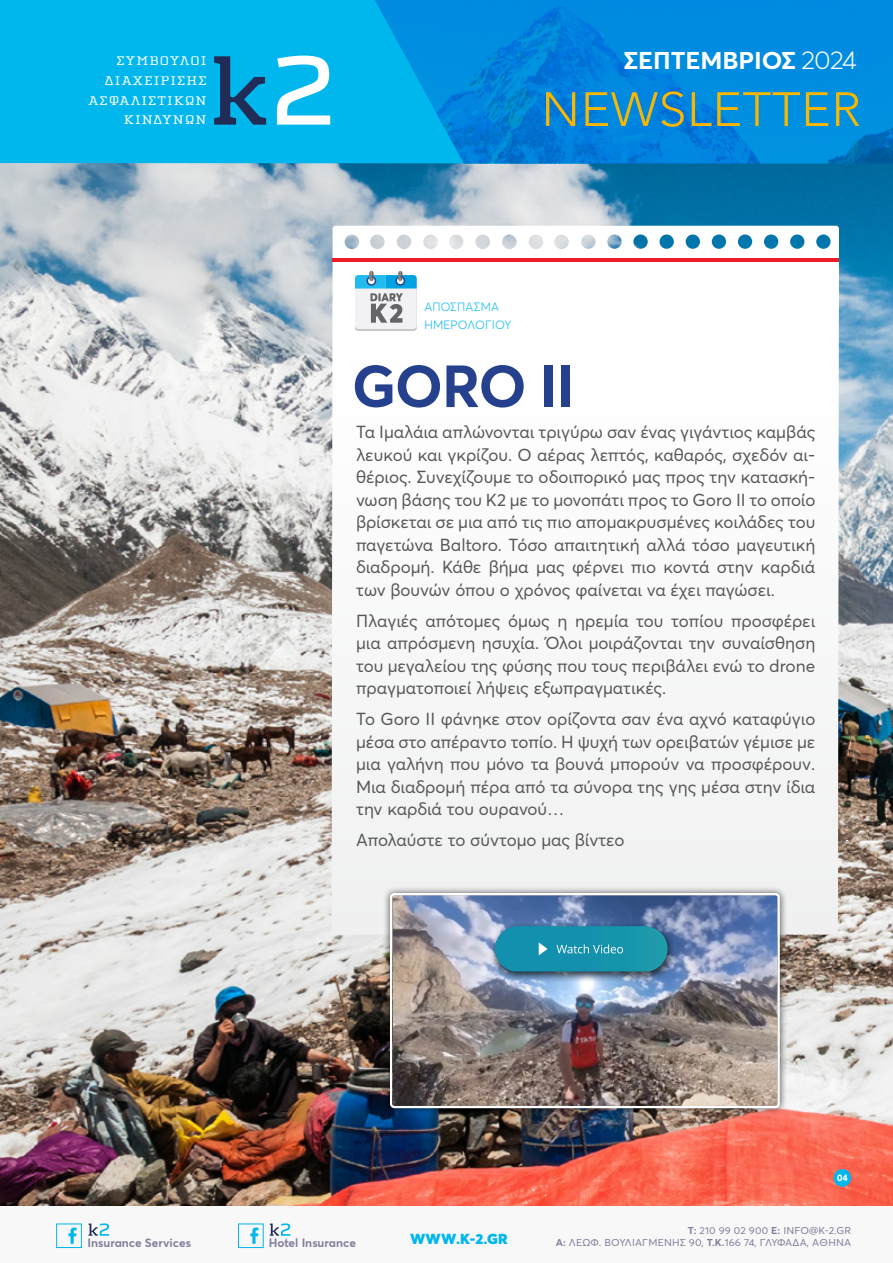
<style>
.page{position:relative;width:893px;height:1263px;background:#fff}
.page>*{position:absolute;margin:0;border:0;box-sizing:border-box;transform-origin:0 0}
.t1{font:700 58.5px "Averta";letter-spacing:-.02em;color:#25418e}
.t2{font:300 47.7px "Avenir";letter-spacing:.01em;color:#fab700;scale:1.05 1}
.t3{font:700 24px "Averta";letter-spacing:-.005em;color:#fff;scale:1.05 1}
.t4{font:17.25px/22.5px "Averta";letter-spacing:-.005em;color:#575756;text-align:justify}
.t5{font:900 14.4px "Averta";color:#00b7ed;scale:1.05 1}
.t6{font:12.9px/19.8px "Cholla Slab Gr";letter-spacing:.065em;color:#fff;text-align:right;scale:1.24 1}
.t7{font:700 11.85px "Averta";color:#837f9c}
.t8{font:300 11.85px/17.7px "Averta";letter-spacing:.015em;color:#00b7ed}
.t9{font:9.9px "Averta";letter-spacing:.01em;color:#837f9c;scale:1.05 1}
.t10{font:9.75px "Sommet Rounded";color:#9d9d9c}
.t11{font:900 9px "Avenir";color:#fff}
.s1{font-weight:300;font-size:25.5px}
.s2{font-weight:700}
</style>
<div class="page">
<img style="left:0;top:164px;width:893px;height:1042px">
<div style="left:0;top:1207px;width:893px;height:56px;background:#f8f8f8"></div>
<div style="left:0;top:0;width:367px;height:164px;background:#00b7ed"></div>
<img style="left:367px;top:0;width:526px;height:164px">
<svg style="left:214px;top:56px;width:52px;height:69px;background:#0c7eaf"></svg>
<svg style="left:277px;top:56px;width:53px;height:69px"></svg>
<div style="left:833px;top:1169px;width:18px;height:18px;background:#00b7ed;border-radius:50%"></div>
<svg style="left:68px;top:1227px;width:9px;height:17px"></svg>
<div style="left:56px;top:1223px;width:26px;height:25px;border:1px solid #00b7ed"></div>
<svg style="left:250px;top:1227px;width:8px;height:17px"></svg>
<div style="left:238px;top:1223px;width:26px;height:25px;border:1px solid #00b7ed"></div>
<svg style="left:89px;top:1223px;width:20px;height:13px"></svg>
<svg style="left:270px;top:1223px;width:20px;height:13px"></svg>
<svg style="left:331px;top:226px;width:508px;height:709px"></svg>
<svg style="left:355px;top:271px;width:62px;height:60px"></svg>
<div style="left:383px;top:885px;width:404px;height:230px;background:#000;opacity:.66"></div>
<img style="left:393px;top:896px;width:384px;height:209px">
<div style="left:390px;top:893px;width:390px;height:215px;border:2px solid #fff;border-radius:3px"></div>
<div style="left:489px;top:923px;width:186px;height:59px;background:#000;opacity:.75"></div>
<svg style="left:495px;top:926px;width:172px;height:45px;background:#2094ad"></svg>
<hr style="left:333px;top:258px;width:506px;height:3px;background:#ed1c24">
<p class="t6" style="left:89px;top:51px;width:97px">ΣΥΜΒΟΥΛΟΙ<br>ΔΙΑΧΕΙΡΙΣΗΣ<br>ΑΣΦΑΛΙΣΤΙΚΩΝ<br>ΚΙΝΔΥΝΩΝ</p>
<h3 class="t3" style="left:623px;top:45px;width:224px">ΣΕΠΤΕΜΒΡΙΟΣ <span class="s1">2024</span></h3>
<h2 class="t2" style="left:541px;top:81px;width:306px">NEWSLETTER</h2>
<p class="t8" style="left:424px;top:298px;width:89px">ΑΠΌΣΠΑΣΜΑ<br>ΗΜΕΡΟΛΟΓΊΟΥ</p>
<h1 class="t1" style="left:352px;top:349px;width:224px">GORO II</h1>
<p class="t4" style="left:356px;top:421px;width:461px">Τα Ιμαλάια απλώνονται τριγύρω σαν ένας γιγάντιος καμβάς λευκού και γκρίζου. Ο αέρας λεπτός, καθαρός, σχεδόν αι&shy;θέριος. Συνεχίζουμε το οδοιπορικό μας προς την κατασκή&shy;νωση βάσης του Κ2 με το μονοπάτι προς το Goro II το οποίο βρίσκεται σε μια από τις πιο απομακρυσμένες κοιλάδες του παγετώνα Baltoro. Τόσο απαιτητική αλλά τόσο μαγευτική διαδρομή. Κάθε βήμα μας φέρνει πιο κοντά στην καρδιά των βουνών όπου ο χρόνος φαίνεται να έχει παγώσει.</p>
<p class="t4" style="left:356px;top:609px;width:461px">Πλαγιές απότομες όμως η ηρεμία του τοπίου προσφέρει μια απρόσμενη ησυχία. Όλοι μοιράζονται την συναίσθηση του μεγαλείου της φύσης που τους περιβάλει ενώ το drone πραγματοποιεί λήψεις εξωπραγματικές.</p>
<p class="t4" style="left:356px;top:707px;width:461px">Το Goro II φάνηκε στον ορίζοντα σαν ένα αχνό καταφύγιο μέσα στο απέραντο τοπίο. Η ψυχή των ορειβατών γέμισε με μια γαλήνη που μόνο τα βουνά μπορούν να προσφέρουν.<br>Μια διαδρομή πέρα από τα σύνορα της γης μέσα στην ίδια την καρδιά του ουρανού…</p>
<p class="t4" style="left:356px;top:828px;width:270px">Απολαύστε το σύντομο μας βίντεο</p>
<p class="t10" style="left:28px;top:1107px;width:24px;rotate:-90deg">SYCO</p>
<p class="t7" style="left:88px;top:1235px;width:105px">Insurance Services</p>
<p class="t7" style="left:269px;top:1235px;width:89px">Hotel Insurance</p>
<p class="t11" style="left:837px;top:1170px;width:12px">04</p>
<p class="t9" style="left:688px;top:1224px;width:157px"><span class="s2">T:</span> 210 99 02 900 <span class="s2">E:</span> INFO@K-2.GR</p>
<p class="t5" style="left:410px;top:1230px;width:95px">WWW.K-2.GR</p>
<p class="t9" style="left:556px;top:1236px;width:283px"><span class="s2">A:</span> ΛΕΩΦ. ΒΟΥΛΙΑΓΜΈΝΗΣ 90, <span class="s2">T.K.</span>166 74, ΓΛΥΦΆΔΑ, AΘΗΝΑ</p>
</div>
